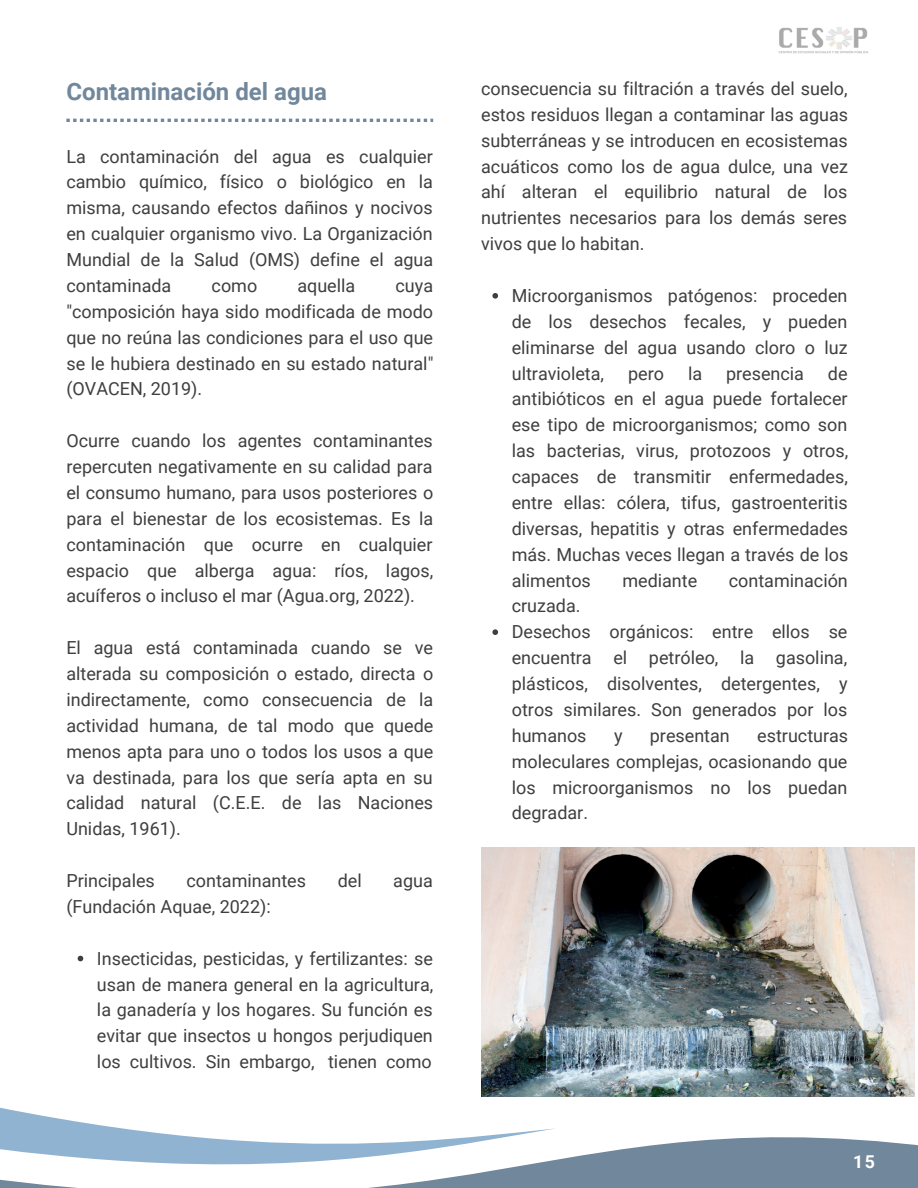
<style>
.page{position:relative;width:918px;height:1188px;background:#fff}
.page>*{position:absolute;margin:0;border:0;box-sizing:border-box;transform-origin:0 0}
.t1{font:700 24px "Roboto";color:#71879b}
.t2{font:18px/25.8px "Roboto";color:#403e3e;text-align:justify}
.t3{font:700 17.7px "Roboto";color:#fff}
</style>
<div class="page">
<img style="left:778px;top:27px;width:91px;height:27px">
<svg style="left:66px;top:119px;width:367px;height:3px"></svg>
<img style="left:481px;top:847px;width:433px;height:49px">
<img style="left:79px;top:896px;width:839px;height:292px">
<svg style="left:0;top:956px;width:556px;height:232px"></svg>
<svg style="left:492px;top:293px;width:6px;height:6px"></svg>
<svg style="left:492px;top:629px;width:6px;height:6px"></svg>
<svg style="left:78px;top:956px;width:5px;height:5px"></svg>
<h1 class="t1" style="left:66px;top:77px;width:262px">Contaminación del agua</h1>
<p class="t2" style="left:66px;top:144px;width:368px">La contaminación del agua es cualquier cambio químico, físico o biológico en la misma, causando efectos dañinos y nocivos en cualquier organismo vivo. La Organización Mundial de la Salud (OMS) define el agua contaminada</p>
<p class="t2" style="left:212px;top:273px;width:47px">como</p>
<p class="t2" style="left:297px;top:273px;width:59px">aquella</p>
<p class="t2" style="left:66px;top:273px;width:369px;text-indent:329px">cuya "composición haya sido modificada de modo que no reúna las condiciones para el uso que se le hubiera destinado en su estado natural" (OVACEN, 2019).</p>
<p class="t2" style="left:66px;top:428px;width:368px">Ocurre cuando los agentes contaminantes repercuten negativamente en su calidad para el consumo humano, para usos posteriores o para el bienestar de los ecosistemas. Es la contaminación que ocurre en cualquier espacio que alberga agua: ríos, lagos, acuíferos o incluso el mar (Agua.org, 2022).</p>
<p class="t2" style="left:66px;top:635px;width:369px">El agua está contaminada cuando se ve alterada su composición o estado, directa o indirectamente, como consecuencia de la actividad humana, de tal modo que quede menos apta para uno o todos los usos a que va destinada, para los que sería apta en su calidad natural (C.E.E. de las Naciones Unidas, 1961).</p>
<p class="t2" style="left:66px;top:868px;width:90px">Principales</p>
<p class="t2" style="left:186px;top:868px;width:121px">contaminantes</p>
<p class="t2" style="left:338px;top:868px;width:26px">del</p>
<p class="t2" style="left:393px;top:868px;width:41px">agua</p>
<p class="t2" style="left:66px;top:894px;width:206px">(Fundación Aquae, 2022):</p>
<p class="t2" style="left:97px;top:946px;width:338px">Insecticidas, pesticidas, y fertilizantes: se usan de manera general en la agricultura, la ganadería y los hogares. Su función es evitar que insectos u hongos perjudiquen los cultivos. Sin embargo, tienen como</p>
<p class="t2" style="left:481px;top:76px;width:368px">consecuencia su filtración a través del suelo, estos residuos llegan a contaminar las aguas subterráneas y se introducen en ecosistemas acuáticos como los de agua dulce, una vez ahí alteran el equilibrio natural de los nutrientes necesarios para los demás seres vivos que lo habitan.</p>
<p class="t2" style="left:512px;top:283px;width:337px">Microorganismos patógenos: proceden de los desechos fecales, y pueden eliminarse del agua usando cloro o luz ultravioleta,</p>
<p class="t2" style="left:512px;top:361px;width:338px;text-indent:316px">de antibióticos en el agua puede fortalecer ese tipo de microorganismos; como son las bacterias, virus, protozoos y otros, capaces de transmitir enfermedades, entre ellas: cólera, tifus, gastroenteritis diversas, hepatitis y otras enfermedades más. Muchas veces llegan a través de los alimentos</p>
<p class="t2" style="left:628px;top:361px;width:37px">pero</p>
<p class="t2" style="left:688px;top:361px;width:16px">la</p>
<p class="t2" style="left:726px;top:361px;width:79px">presencia</p>
<p class="t2" style="left:622px;top:568px;width:76px">mediante</p>
<p class="t2" style="left:729px;top:568px;width:120px">contaminación</p>
<p class="t2" style="left:512px;top:593px;width:337px;text-align:left">cruzada.<br>Desechos orgánicos: entre ellos se encuentra el petróleo, la gasolina, plásticos, disolventes, detergentes, y otros similares. Son generados por los humanos</p>
<p class="t2" style="left:512px;top:723px;width:338px;text-indent:245px">estructuras moleculares complejas, ocasionando que los microorganismos no los puedan degradar.</p>
<p class="t2" style="left:614px;top:723px;width:10px">y</p>
<p class="t2" style="left:650px;top:723px;width:81px">presentan</p>
<p class="t3" style="left:853px;top:1151px;width:23px">15</p>
</div>
